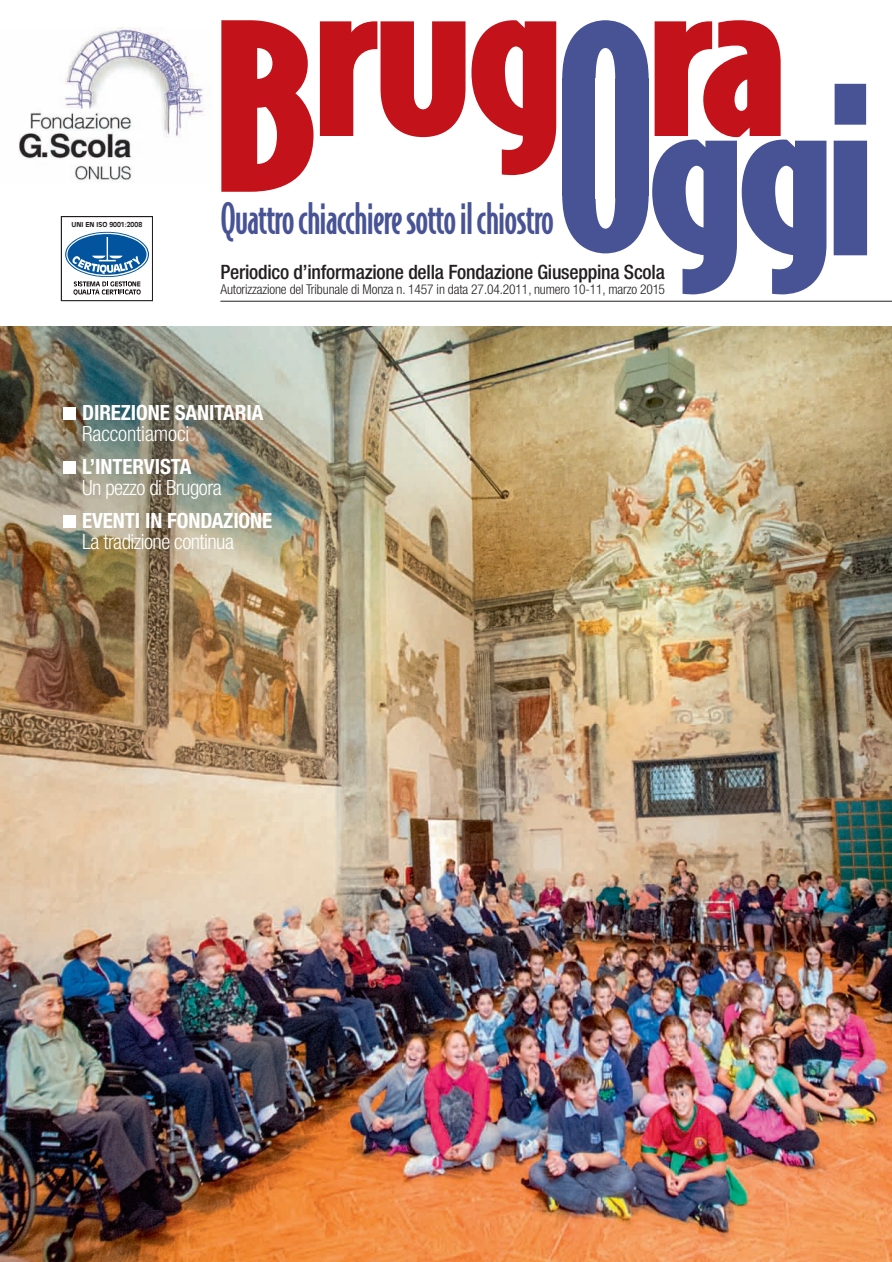
<style>
.page{position:relative;width:892px;height:1262px;background:#fff}
.page>*{position:absolute;margin:0;border:0;box-sizing:border-box;transform-origin:0 0}
.t1{font:500 41.25px "Bodega Sans";letter-spacing:-.02em;color:#485396;scale:.91 1}
.t2{font:700 condensed 21px "Helvetica Neue LT Std";letter-spacing:-.005em;color:#fff}
.t3{font:300 condensed 21px "Helvetica Neue LT Std";letter-spacing:-.025em;color:#fff}
.t4{font:300 condensed 21px "Helvetica Neue LT Std";letter-spacing:-.005em;color:#fff}
.t5{font:500 condensed 19.8px "Helvetica Neue LT Std";letter-spacing:-.01em;color:#231f20}
.t6{font:300 condensed 13.5px "Helvetica Neue LT Std";letter-spacing:-.01em;color:#231f20}
.t7{font:700 6.75px "Antique Olive Std";color:#231f20}
</style>
<div class="page">
<svg style="left:221px;top:20px;width:92px;height:172px"></svg>
<svg style="left:320px;top:21px;width:145px;height:116px"></svg>
<svg style="left:471px;top:20px;width:85px;height:155px"></svg>
<svg style="left:833px;top:84px;width:33px;height:171px;background:#5d67a2"></svg>
<svg style="left:562px;top:20px;width:264px;height:274px"></svg>
<div style="left:595px;top:78px;width:20px;height:121px;background:#fff"></div>
<img style="left:19px;top:28px;width:185px;height:153px">
<svg style="left:60px;top:216px;width:93px;height:86px"></svg>
<div style="left:61px;top:216px;width:92px;height:85px;border:1px solid #231f20"></div>
<hr style="left:220px;top:301px;width:671px;height:1px;background:#231f20">
<img style="left:0;top:326px;width:891px;height:935px">
<div style="left:63px;top:515px;width:13px;height:13px;background:#fff"></div>
<div style="left:63px;top:407px;width:13px;height:13px;background:#fff"></div>
<div style="left:63px;top:461px;width:13px;height:13px;background:#fff"></div>
<p class="t7" style="left:71px;top:222px;width:72px">UNI EN ISO 9001:2008</p>
<h1 class="t1" style="left:220px;top:196px;width:368px">Quattro chiacchiere sotto il chiostro</h1>
<h3 class="t5" style="left:220px;top:265px;width:445px">Periodico d’informazione della Fondazione Giuseppina Scola</h3>
<p class="t6" style="left:220px;top:284px;width:446px">Autorizzazione del Tribunale di Monza n. 1457 in data 27.04.2011, numero 10-11, marzo 2015</p>
<h2 class="t2" style="left:82px;top:405px;width:183px">DIREZIONE SANITARIA</h2>
<h2 class="t4" style="left:82px;top:426px;width:109px">Raccontiamoci</h2>
<h2 class="t2" style="left:82px;top:459px;width:111px">L’INTERVISTA</h2>
<h2 class="t3" style="left:82px;top:480px;width:141px">Un pezzo di Brugora</h2>
<h2 class="t2" style="left:82px;top:513px;width:192px">EVENTI IN FONDAZIONE</h2>
<h2 class="t3" style="left:82px;top:534px;width:153px">La tradizione continua</h2>
</div>
